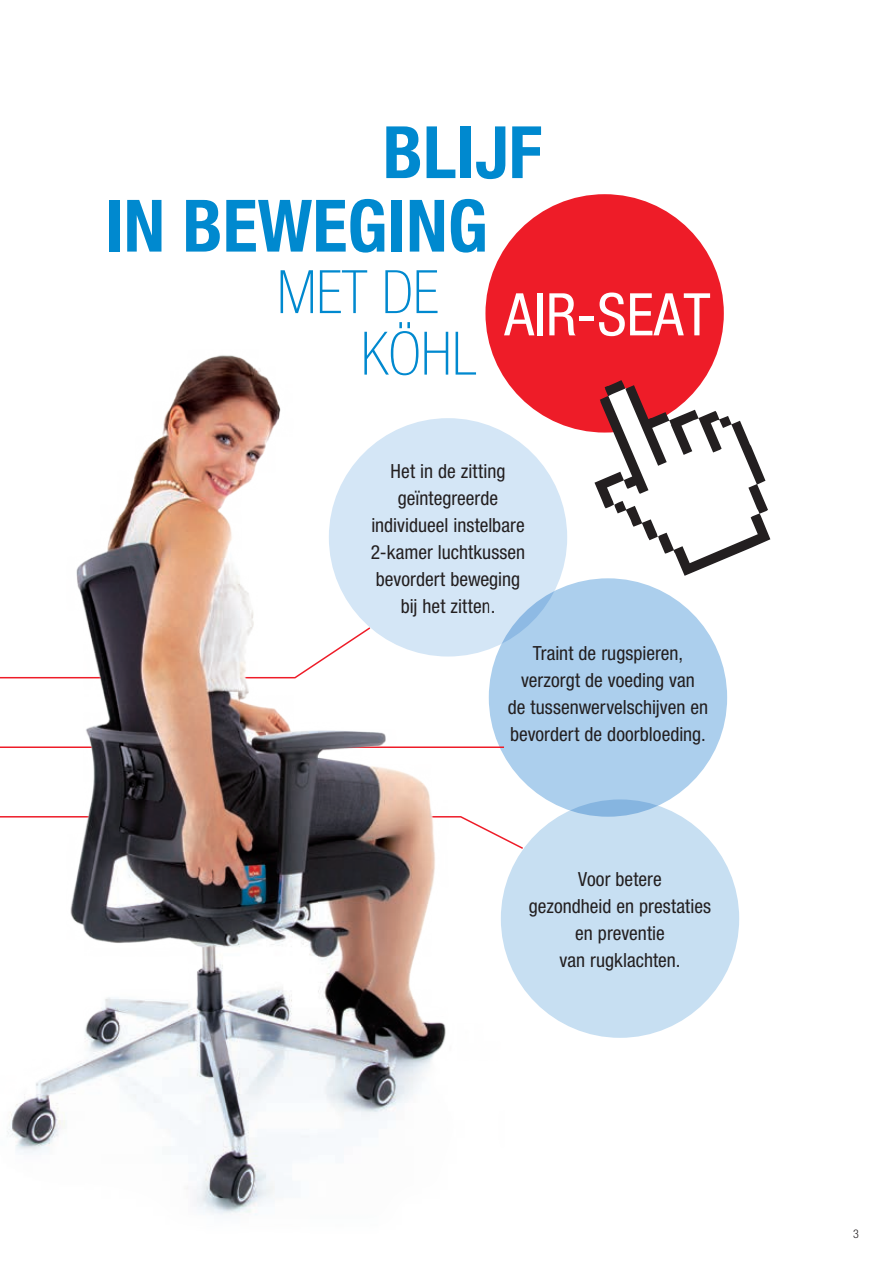
<style>
.page{position:relative;width:893px;height:1263px;background:#fff}
.page>*{position:absolute;margin:0;border:0;box-sizing:border-box;transform-origin:0 0}
.t1{font:700 condensed 72.3px/73.5px "Helvetica Neue LT";color:#0089cf}
.t2{font:100 condensed 60px/61.5px "Helvetica Neue LT";color:#0089cf}
.t3{font:condensed 58.8px "Helvetica Neue LT";color:#fff}
.t4{font:condensed 19.5px/27px "Helvetica Neue LT";color:#231f20;text-align:center}
.t5{font:300 condensed 12px "Helvetica Neue LT";color:#231f20}
</style>
<div class="page">
<div style="left:329px;top:418px;width:238px;height:238px;background:#d4e6f6;border-radius:50%"></div>
<div style="left:489px;top:578px;width:238px;height:239px;background:#accfed;border-radius:50%"></div>
<div style="left:501px;top:799px;width:238px;height:239px;background:#c7dff2;border-radius:50%"></div>
<div style="left:485px;top:194px;width:239px;height:239px;background:#ee1c28;border-radius:50%"></div>
<svg style="left:594px;top:380px;width:176px;height:196px"></svg>
<img style="left:0;top:335px;width:504px;height:880px">
<h1 class="t1" style="left:105px;top:115px;width:439px;text-indent:278px">BLIJF<br>IN BEWEGING</h1>
<h2 class="t2" style="left:361px;top:261px;width:118px;text-indent:-83px">MET DE<br>KÖHL</h2>
<h3 class="t3" style="left:504px;top:281px;width:208px">AIR-SEAT</h3>
<p class="t4" style="left:371px;top:458px;width:156px">Het in de zitting geïntegreerde individueel instelbare<br>2-kamer luchtkussen bevordert beweging bij het zitten.</p>
<p class="t4" style="left:508px;top:640px;width:202px">Traint de rugspieren, verzorgt de voeding van<br>de tussenwervelschijven en bevordert de doorbloeding.</p>
<p class="t4" style="left:529px;top:865px;width:184px">Voor betere<br>gezondheid en prestaties en preventie<br>van rugklachten.</p>
<p class="t5" style="left:853px;top:1227px;width:7px">3</p>
</div>
